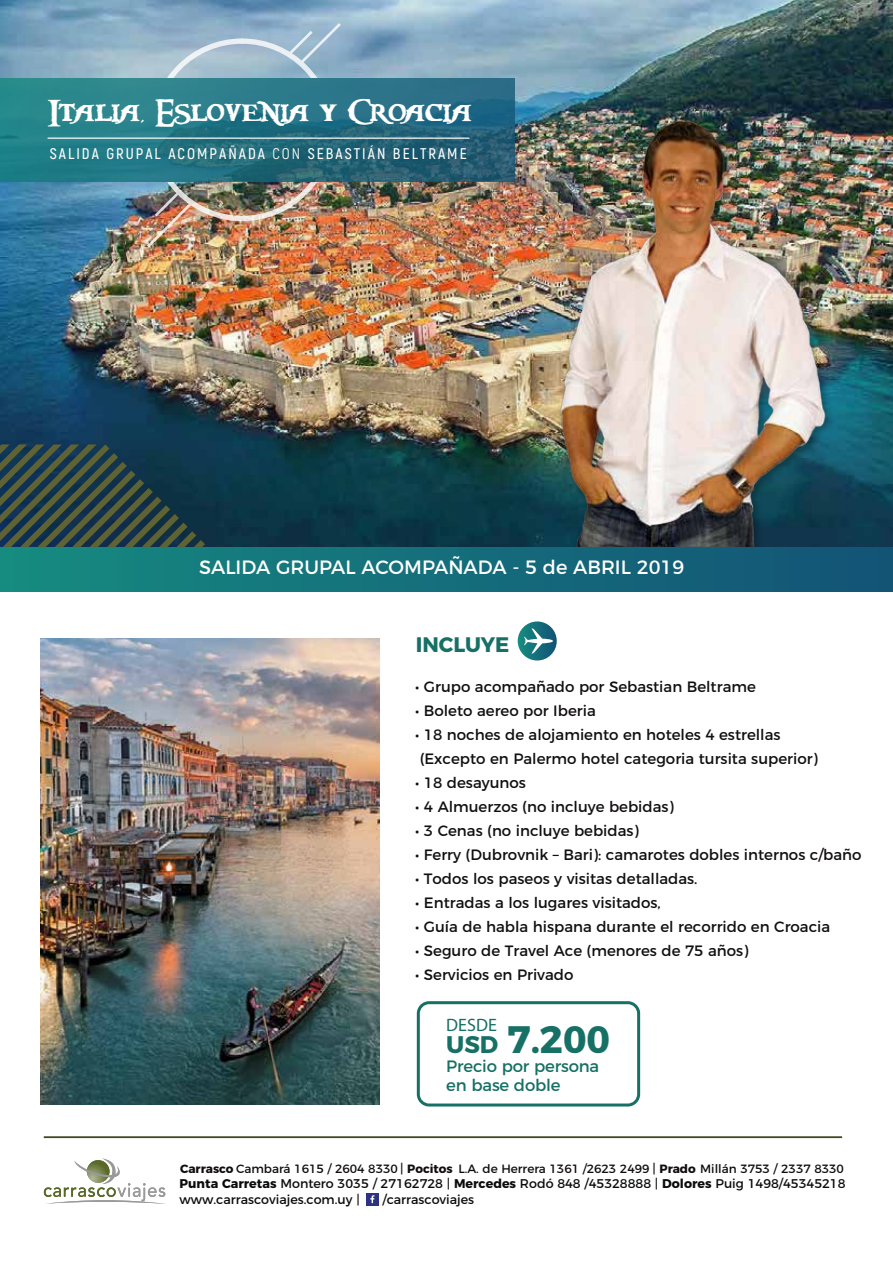
<style>
.page{position:relative;width:893px;height:1263px;background:#fff}
.page>*{position:absolute;margin:0;border:0;box-sizing:border-box;transform-origin:0 0}
.t1{font:700 38.25px "Montserrat";color:#167065}
.t2{font:26.7px "Caribbean";color:#fff}
.t3{font:700 21px "Montserrat";color:#167065}
.t4{font:19.2px "Montserrat";color:#fff}
.t5{font:18px "Myriad Pro";color:#167065}
.t6{font:16.5px/19.5px "Montserrat";letter-spacing:-.01em;color:#167065}
.t7{font:600 15.45px "Akrobat";letter-spacing:.13em;color:#fff}
.t8{font:15px/24px "Montserrat";color:#120f0f}
.t9{font:12.6px/15.1px "Montserrat";color:#0d0c0d}
.t10{font:12px "Montserrat";color:#100c0f}
.s1{font-weight:400}
.s2{font-size:24px}
.s3{font-weight:700}
.s4{font-size:12.6px;color:#0d0c0d}
</style>
<div class="page">
<img style="left:0;top:0;width:893px;height:547px">
<img style="left:489px;top:85px;width:369px;height:462px">
<svg style="left:0;top:444px;width:205px;height:103px;background:#2b4343"></svg>
<div style="left:0;top:547px;width:893px;height:44px;background:linear-gradient(to right,#168a80,#135276)"></div>
<img style="left:144px;top:23px;width:200px;height:225px">
<svg style="left:0;top:78px;width:514px;height:104px;background:#267383"></svg>
<hr style="left:47px;top:138px;width:423px;height:1px;background:#fff">
<hr style="left:44px;top:1136px;width:798px;height:2px;background:#44471e">
<img style="left:41px;top:638px;width:338px;height:466px">
<svg style="left:518px;top:621px;width:39px;height:39px"></svg>
<div style="left:366px;top:1193px;width:13px;height:12px;background:#2c3284"></div>
<svg style="left:370px;top:1195px;width:4px;height:8px"></svg>
<svg style="left:44px;top:1158px;width:122px;height:46px"></svg>
<svg style="left:417px;top:1001px;width:223px;height:105px"></svg>
<h2 class="t2" style="left:47px;top:98px;width:426px">Italia, Eslovenia y Croacia</h2>
<p class="t7" style="left:50px;top:144px;width:418px">SALIDA GRUPAL ACOMPAÑADA <span class="s1">CON</span> SEBASTIÁN BELTRAME</p>
<p class="t4" style="left:199px;top:552px;width:487px">SALIDA GRUPAL ACOMPAÑADA - 5 de ABRIL 2019</p>
<h3 class="t3" style="left:416px;top:627px;width:95px">INCLUYE</h3>
<p class="t8" style="left:415px;top:673px;width:342px">• Grupo acompañado por Sebastian Beltrame</p>
<p class="t8" style="left:415px;top:697px;width:182px">• Boleto aereo por Iberia</p>
<p class="t8" style="left:420px;top:721px;width:400px;text-indent:-4px">• 18 noches de alojamiento en hoteles 4 estrellas (Excepto en Palermo hotel categoria tursita superior)</p>
<p class="t8" style="left:415px;top:769px;width:112px">• 18 desayunos</p>
<p class="t8" style="left:415px;top:793px;width:260px">• 4 Almuerzos (no incluye bebidas)</p>
<p class="t8" style="left:415px;top:817px;width:225px">• 3 Cenas (no incluye bebidas)</p>
<p class="t8" style="left:415px;top:841px;width:448px">• Ferry (Dubrovnik – Bari): camarotes dobles internos c/baño</p>
<p class="t8" style="left:415px;top:865px;width:284px">• Todos los paseos y visitas detalladas.</p>
<p class="t8" style="left:415px;top:889px;width:247px">• Entradas a los lugares visitados,</p>
<p class="t8" style="left:415px;top:913px;width:417px">• Guía de habla hispana durante el recorrido en Croacia</p>
<p class="t8" style="left:415px;top:937px;width:335px">• Seguro de Travel Ace (menores de 75 años)</p>
<p class="t8" style="left:415px;top:961px;width:160px">• Servicios en Privado</p>
<p class="t5" style="left:446px;top:1014px;width:52px">DESDE</p>
<h1 class="t1" style="left:446px;top:1008px;width:165px"><span class="s2">USD</span> 7.200</h1>
<p class="t6" style="left:446px;top:1055px;width:154px">Precio por persona en base doble</p>
<p class="t10" style="left:180px;top:1159px;width:665px"><span class="s3">Carrasco</span> Cambará 1615 / 2604 8330 <span class="s4">|</span> <span class="s3">Pocitos</span> L.A. de Herrera 1361 /2623 2499 <span class="s4">|</span> <span class="s3">Prado</span> Millán 3753 / 2337 8330</p>
<p class="t9" style="left:180px;top:1175px;width:667px"><span class="s3">Punta Carretas</span> Montero 3035 / 27162728 | <span class="s3">Mercedes</span> Rodó 848 /45328888 | <span class="s3">Dolores</span> Puig 1498/45345218 www.carrascoviajes.com.uy |</p>
<p class="t9" style="left:382px;top:1190px;width:93px">/carrascoviajes</p>
</div>
